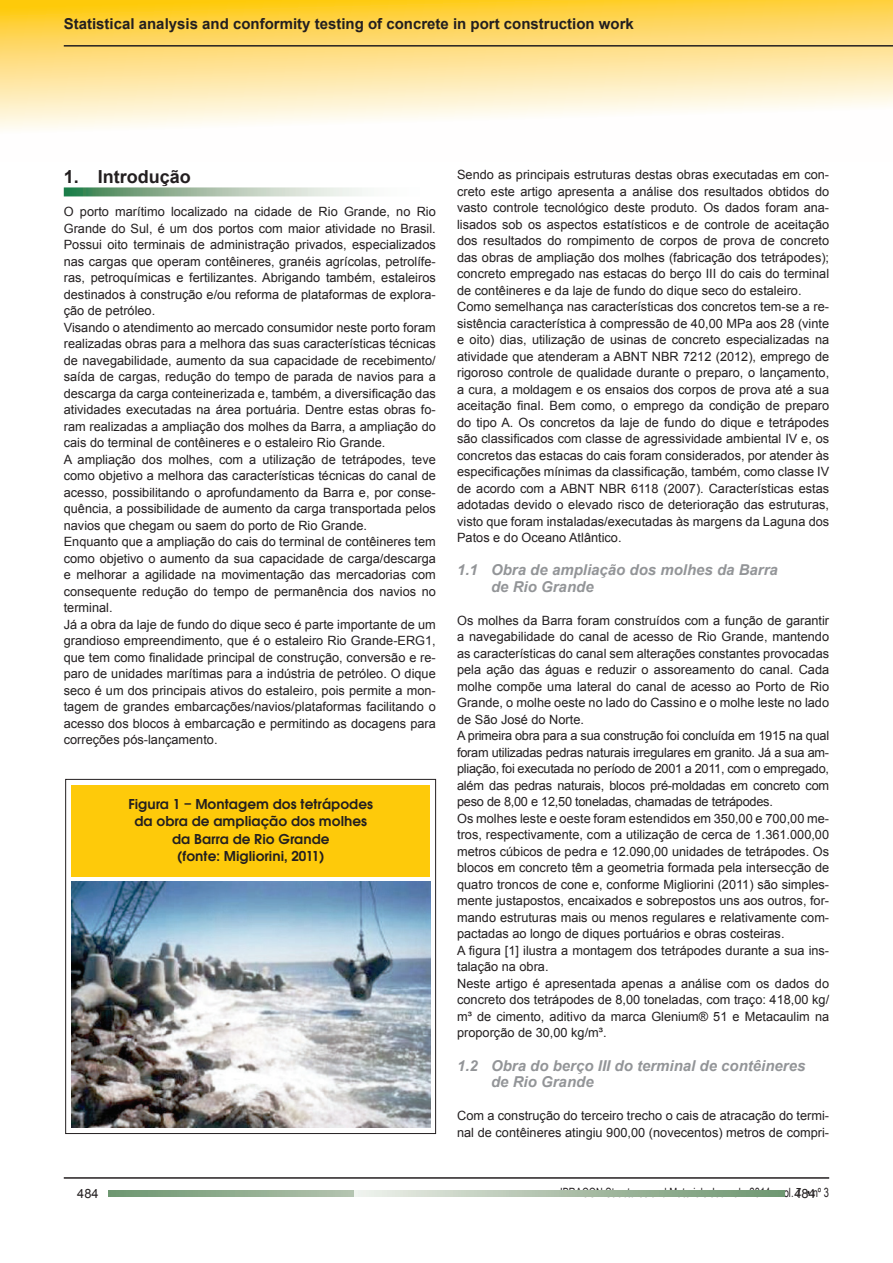
<style>
.page{position:relative;width:893px;height:1263px;background:#fff}
.page>*{position:absolute;margin:0;border:0;box-sizing:border-box;transform-origin:0 0}
.t1{font:700 18px "Arial";color:#231f20}
.t2{font:italic 700 15px/16.5px "Arial";color:#939598}
.t3{font:600 15px/17.5px "Avant Garde ITC";color:#231f20;text-align:center}
.t4{font:700 15px "Arial";color:#231f20}
.t5{font:12.75px/16.5px "Arial";color:#231f20}
.t6{font:12.75px "Arial Narrow";color:#231f20;scale:.9 1}
</style>
<div class="page">
<svg style="left:0;top:0;width:893px;height:130px;background:#fee498"></svg>
<hr style="left:64px;top:1177px;width:765px;height:2px;background:#231f20">
<hr style="left:64px;top:45px;width:829px;height:2px;background:#231f20">
<svg style="left:108px;top:1190px;width:246px;height:6px"></svg>
<svg style="left:64px;top:187px;width:299px;height:9px;background:#a6c2ab"></svg>
<svg style="left:354px;top:1190px;width:431px;height:6px;background:#acc0aa"></svg>
<div style="left:65px;top:779px;width:371px;height:355px;border:1px solid #231f20"></div>
<div style="left:71px;top:785px;width:359px;height:91px;background:#feca0a"></div>
<img style="left:71px;top:882px;width:359px;height:246px">
<p class="t4" style="left:64px;top:14px;width:572px">Statistical analysis and conformity testing of concrete in port construction work</p>
<h1 class="t1" style="left:64px;top:165px;width:129px">1. Introdução</h1>
<p class="t5" style="left:64px;top:204px;width:374px">O porto marítimo localizado na cidade de Rio Grande, no Rio Grande do Sul, é um dos portos com maior atividade no Brasil.<br>Possui oito terminais de administração privados, especializados nas cargas que operam contêineres, granéis agrícolas, petrolífe&shy;ras, petroquímicas e fertilizantes. Abrigando também, estaleiros destinados à construção e/ou reforma de plataformas de explora&shy;ção de petróleo.<br>Visando o atendimento ao mercado consumidor neste porto foram realizadas obras para a melhora das suas características técnicas de navegabilidade, aumento da sua capacidade de recebimento/ saída de cargas, redução do tempo de parada de navios para a descarga da carga conteinerizada e, também, a diversificação das atividades executadas na área portuária. Dentre estas obras fo&shy;ram realizadas a ampliação dos molhes da Barra, a ampliação do cais do terminal de contêineres e o estaleiro Rio Grande.<br>A ampliação dos molhes, com a utilização de tetrápodes, teve como objetivo a melhora das características técnicas do canal de acesso, possibilitando o aprofundamento da Barra e, por conse&shy;quência, a possibilidade de aumento da carga transportada pelos navios que chegam ou saem do porto de Rio Grande.<br>Enquanto que a ampliação do cais do terminal de contêineres tem como objetivo o aumento da sua capacidade de carga/descarga e melhorar a agilidade na movimentação das mercadorias com consequente redução do tempo de permanência dos navios no terminal.<br>Já a obra da laje de fundo do dique seco é parte importante de um grandioso empreendimento, que é o estaleiro Rio Grande-ERG1, que tem como finalidade principal de construção, conversão e re&shy;paro de unidades marítimas para a indústria de petróleo. O dique seco é um dos principais ativos do estaleiro, pois permite a mon&shy;tagem de grandes embarcações/navios/plataformas facilitando o acesso dos blocos à embarcação e permitindo as docagens para correções pós-lançamento.</p>
<p class="t3" style="left:128px;top:795px;width:246px">Figura 1 – Montagem dos tetrápodes da obra de ampliação dos molhes da Barra de Rio Grande<br>(fonte: Migliorini, 2011)</p>
<p class="t5" style="left:457px;top:167px;width:374px">Sendo as principais estruturas destas obras executadas em con&shy;creto este artigo apresenta a análise dos resultados obtidos do vasto controle tecnológico deste produto. Os dados foram ana&shy;lisados sob os aspectos estatísticos e de controle de aceitação dos resultados do rompimento de corpos de prova de concreto das obras de ampliação dos molhes (fabricação dos tetrápodes); concreto empregado nas estacas do berço III do cais do terminal de contêineres e da laje de fundo do dique seco do estaleiro.<br>Como semelhança nas características dos concretos tem-se a re&shy;sistência característica à compressão de 40,00 MPa aos 28 (vinte e oito) dias, utilização de usinas de concreto especializadas na atividade que atenderam a ABNT NBR 7212 (2012), emprego de rigoroso controle de qualidade durante o preparo, o lançamento, a cura, a moldagem e os ensaios dos corpos de prova até a sua aceitação final. Bem como, o emprego da condição de preparo do tipo A. Os concretos da laje de fundo do dique e tetrápodes são classificados com classe de agressividade ambiental IV e, os concretos das estacas do cais foram considerados, por atender às especificações mínimas da classificação, também, como classe IV de acordo com a ABNT NBR 6118 (2007). Características estas adotadas devido o elevado risco de deterioração das estruturas, visto que foram instaladas/executadas às margens da Laguna dos Patos e do Oceano Atlântico.</p>
<p class="t2" style="left:491px;top:562px;width:288px;text-indent:-34px">1.1 Obra de ampliação dos molhes da Barra de Rio Grande</p>
<p class="t5" style="left:457px;top:612px;width:374px">Os molhes da Barra foram construídos com a função de garantir a navegabilidade do canal de acesso de Rio Grande, mantendo as características do canal sem alterações constantes provocadas pela ação das águas e reduzir o assoreamento do canal. Cada molhe compõe uma lateral do canal de acesso ao Porto de Rio Grande, o molhe oeste no lado do Cassino e o molhe leste no lado de São José do Norte.<br>A primeira obra para a sua construção foi concluída em 1915 na qual foram utilizadas pedras naturais irregulares em granito. Já a sua am&shy;pliação, foi executada no período de 2001 a 2011, com o empregado, além das pedras naturais, blocos pré-moldadas em concreto com peso de 8,00 e 12,50 toneladas, chamadas de tetrápodes.<br>Os molhes leste e oeste foram estendidos em 350,00 e 700,00 me&shy;tros, respectivamente, com a utilização de cerca de 1.361.000,00 metros cúbicos de pedra e 12.090,00 unidades de tetrápodes. Os blocos em concreto têm a geometria formada pela intersecção de quatro troncos de cone e, conforme Migliorini (2011) são simples&shy;mente justapostos, encaixados e sobrepostos uns aos outros, for&shy;mando estruturas mais ou menos regulares e relativamente com&shy;pactadas ao longo de diques portuários e obras costeiras.<br>A figura [1] ilustra a montagem dos tetrápodes durante a sua ins&shy;talação na obra.<br>Neste artigo é apresentada apenas a análise com os dados do concreto dos tetrápodes de 8,00 toneladas, com traço: 418,00 kg/ m³ de cimento, aditivo da marca Glenium® 51 e Metacaulim na proporção de 30,00 kg/m³.</p>
<p class="t2" style="left:491px;top:1057px;width:316px;text-indent:-34px">1.2 Obra do berço III do terminal de contêineres de Rio Grande</p>
<p class="t5" style="left:457px;top:1107px;width:374px">Com a construção do terceiro trecho o cais de atracação do termi&shy;nal de contêineres atingiu 900,00 (novecentos) metros de compri-</p>
<p class="t5" style="left:77px;top:1185px;width:23px">484</p>
<p class="t6" style="left:560px;top:1183px;width:300px">IBRACON Structures and Materials Journal • 2014 • vol. 7 • nº 3</p>
<p class="t5" style="left:794px;top:1185px;width:23px">484</p>
</div>
